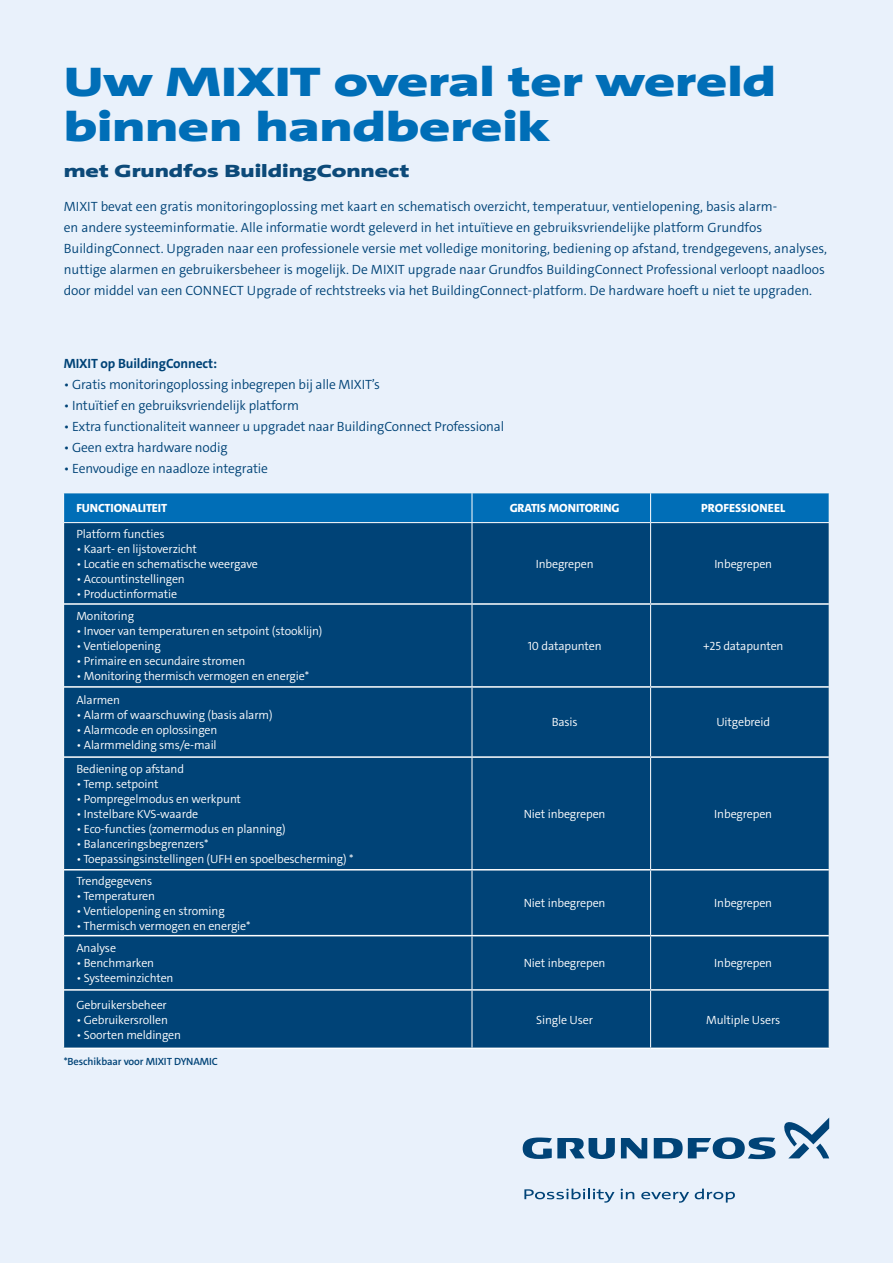
<style>
.page{position:relative;width:893px;height:1263px;background:#e9f1fb}
.page>*{position:absolute;margin:0;border:0;box-sizing:border-box;transform-origin:0 0}
.t1{font:900 42px/45px "Grundfos The Sans Extd";letter-spacing:-.005em;color:#006eb7}
.t2{font:900 18px "Grundfos The Sans Extd";color:#0c4a79}
.t3{font:300 13.5px/21px "Grundfos The Sans";color:#004377}
.t4{font:700 13.5px "Grundfos The Sans";letter-spacing:-.01em;color:#004377}
.t5{font:300 12px "Grundfos The Sans";letter-spacing:-.01em;color:#fff}
.t6{font:800 12px "Grundfos The Sans";letter-spacing:-.01em;color:#fff}
.t7{font:600 10.5px "Grundfos The Sans";letter-spacing:-.01em;color:#004377}
</style>
<div class="page">
<div style="left:64px;top:523px;width:765px;height:524px;background:#004377"></div>
<hr style="left:63px;top:492px;width:409px;height:1px;background:#fff">
<hr style="left:472px;top:492px;width:179px;height:1px;background:#fff">
<hr style="left:651px;top:492px;width:179px;height:1px;background:#fff">
<div style="left:64px;top:493px;width:765px;height:29px;background:#006eb7"></div>
<hr style="left:63px;top:522px;width:409px;height:1px;background:#fff">
<hr style="left:63px;top:523px;width:1px;height:81px;background:#fff">
<hr style="left:472px;top:522px;width:179px;height:1px;background:#fff">
<hr style="left:472px;top:523px;width:1px;height:80px;background:#fff">
<hr style="left:651px;top:522px;width:179px;height:1px;background:#fff">
<hr style="left:650px;top:523px;width:1px;height:80px;background:#fff">
<hr style="left:829px;top:523px;width:1px;height:81px;background:#fff">
<hr style="left:63px;top:604px;width:1px;height:83px;background:#fff">
<hr style="left:472px;top:605px;width:1px;height:81px;background:#fff">
<hr style="left:650px;top:605px;width:1px;height:81px;background:#fff">
<hr style="left:829px;top:604px;width:1px;height:83px;background:#fff">
<hr style="left:63px;top:687px;width:1px;height:70px;background:#fff">
<hr style="left:472px;top:688px;width:1px;height:68px;background:#fff">
<hr style="left:650px;top:688px;width:1px;height:68px;background:#fff">
<hr style="left:829px;top:687px;width:1px;height:70px;background:#fff">
<hr style="left:63px;top:757px;width:1px;height:113px;background:#fff">
<hr style="left:472px;top:758px;width:1px;height:111px;background:#fff">
<hr style="left:650px;top:758px;width:1px;height:111px;background:#fff">
<hr style="left:829px;top:757px;width:1px;height:113px;background:#fff">
<hr style="left:63px;top:870px;width:1px;height:66px;background:#fff">
<hr style="left:472px;top:870px;width:1px;height:65px;background:#fff">
<hr style="left:650px;top:870px;width:1px;height:65px;background:#fff">
<hr style="left:829px;top:870px;width:1px;height:66px;background:#fff">
<hr style="left:63px;top:936px;width:1px;height:54px;background:#fff">
<hr style="left:472px;top:936px;width:1px;height:53px;background:#fff">
<hr style="left:650px;top:936px;width:1px;height:53px;background:#fff">
<hr style="left:829px;top:936px;width:1px;height:54px;background:#fff">
<hr style="left:63px;top:990px;width:1px;height:57px;background:#fff">
<hr style="left:472px;top:991px;width:1px;height:56px;background:#fff">
<hr style="left:650px;top:991px;width:1px;height:56px;background:#fff">
<hr style="left:829px;top:990px;width:1px;height:57px;background:#fff">
<hr style="left:64px;top:603px;width:408px;height:2px;background:#fff">
<hr style="left:472px;top:603px;width:179px;height:2px;background:#fff">
<hr style="left:651px;top:603px;width:178px;height:2px;background:#fff">
<hr style="left:64px;top:935px;width:408px;height:1px;background:#fff">
<hr style="left:472px;top:935px;width:179px;height:1px;background:#fff">
<hr style="left:651px;top:935px;width:178px;height:1px;background:#fff">
<hr style="left:64px;top:686px;width:408px;height:2px;background:#fff">
<hr style="left:472px;top:686px;width:179px;height:2px;background:#fff">
<hr style="left:651px;top:686px;width:178px;height:2px;background:#fff">
<hr style="left:64px;top:756px;width:408px;height:2px;background:#fff">
<hr style="left:472px;top:756px;width:179px;height:2px;background:#fff">
<hr style="left:651px;top:756px;width:178px;height:2px;background:#fff">
<hr style="left:64px;top:869px;width:408px;height:1px;background:#fff">
<hr style="left:472px;top:869px;width:179px;height:1px;background:#fff">
<hr style="left:651px;top:869px;width:178px;height:1px;background:#fff">
<hr style="left:64px;top:989px;width:408px;height:2px;background:#fff">
<hr style="left:472px;top:989px;width:179px;height:2px;background:#fff">
<hr style="left:651px;top:989px;width:178px;height:2px;background:#fff">
<hr style="left:63px;top:1047px;width:409px;height:2px;background:#fff">
<hr style="left:472px;top:1047px;width:179px;height:2px;background:#fff">
<hr style="left:651px;top:1047px;width:179px;height:2px;background:#fff">
<svg style="left:621px;top:1138px;width:26px;height:20px"></svg>
<svg style="left:523px;top:1137px;width:92px;height:22px"></svg>
<svg style="left:654px;top:1137px;width:121px;height:22px"></svg>
<svg style="left:784px;top:1118px;width:45px;height:40px"></svg>
<svg style="left:524px;top:1188px;width:90px;height:15px"></svg>
<svg style="left:621px;top:1189px;width:13px;height:10px"></svg>
<svg style="left:641px;top:1192px;width:48px;height:11px"></svg>
<svg style="left:695px;top:1188px;width:40px;height:14px"></svg>
<h1 class="t1" style="left:64px;top:59px;width:714px">Uw MIXIT overal ter wereld binnen handbereik</h1>
<h2 class="t2" style="left:64px;top:160px;width:347px">met Grundfos BuildingConnect</h2>
<p class="t3" style="left:64px;top:196px;width:765px">MIXIT bevat een gratis monitoringoplossing met kaart en schematisch overzicht, temperatuur, ventielopening, basis alarm-<br>en andere systeeminformatie. Alle informatie wordt geleverd in het intuïtieve en gebruiksvriendelijke platform Grundfos BuildingConnect. Upgraden naar een professionele versie met volledige monitoring, bediening op afstand, trendgegevens, analyses, nuttige alarmen en gebruikersbeheer is mogelijk. De MIXIT upgrade naar Grundfos BuildingConnect Professional verloopt naadloos door middel van een CONNECT Upgrade of rechtstreeks via het BuildingConnect-platform. De hardware hoeft u niet te upgraden.</p>
<p class="t4" style="left:64px;top:355px;width:155px">MIXIT op BuildingConnect:</p>
<p class="t3" style="left:64px;top:374px;width:318px">• Gratis monitoringoplossing inbegrepen bij alle MIXIT’s</p>
<p class="t3" style="left:64px;top:395px;width:237px">• Intuïtief en gebruiksvriendelijk platform</p>
<p class="t3" style="left:64px;top:416px;width:442px">• Extra functionaliteit wanneer u upgradet naar BuildingConnect Professional</p>
<p class="t3" style="left:64px;top:437px;width:165px">• Geen extra hardware nodig</p>
<p class="t3" style="left:64px;top:458px;width:206px">• Eenvoudige en naadloze integratie</p>
<p class="t6" style="left:76px;top:500px;width:92px">FUNCTIONALITEIT</p>
<p class="t6" style="left:510px;top:500px;width:111px">GRATIS MONITORING</p>
<p class="t6" style="left:701px;top:500px;width:86px">PROFESSIONEEL</p>
<p class="t5" style="left:76px;top:526px;width:90px">Platform functies</p>
<p class="t5" style="left:76px;top:541px;width:122px">• Kaart- en lijstoverzicht</p>
<p class="t5" style="left:76px;top:556px;width:183px">• Locatie en schematische weergave</p>
<p class="t5" style="left:76px;top:571px;width:110px">• Accountinstellingen</p>
<p class="t5" style="left:76px;top:586px;width:102px">• Productinformatie</p>
<p class="t5" style="left:536px;top:556px;width:59px">Inbegrepen</p>
<p class="t5" style="left:714px;top:556px;width:59px">Inbegrepen</p>
<p class="t5" style="left:76px;top:608px;width:59px">Monitoring</p>
<p class="t5" style="left:76px;top:623px;width:248px">• Invoer van temperaturen en setpoint (stooklijn)</p>
<p class="t5" style="left:76px;top:638px;width:86px">• Ventielopening</p>
<p class="t5" style="left:76px;top:653px;width:170px">• Primaire en secundaire stromen</p>
<p class="t5" style="left:76px;top:668px;width:234px">• Monitoring thermisch vermogen en energie*</p>
<p class="t5" style="left:76px;top:692px;width:45px">Alarmen</p>
<p class="t5" style="left:76px;top:707px;width:198px">• Alarm of waarschuwing (basis alarm)</p>
<p class="t5" style="left:76px;top:722px;width:143px">• Alarmcode en oplossingen</p>
<p class="t5" style="left:76px;top:737px;width:142px">• Alarmmelding sms/e-mail</p>
<p class="t5" style="left:76px;top:761px;width:109px">Bediening op afstand</p>
<p class="t5" style="left:76px;top:776px;width:84px">• Temp. setpoint</p>
<p class="t5" style="left:76px;top:791px;width:166px">• Pompregelmodus en werkpunt</p>
<p class="t5" style="left:76px;top:806px;width:124px">• Instelbare KVS-waarde</p>
<p class="t5" style="left:76px;top:821px;width:211px">• Eco-functies (zomermodus en planning)</p>
<p class="t5" style="left:76px;top:836px;width:134px">• Balanceringsbegrenzers*</p>
<p class="t5" style="left:76px;top:851px;width:279px">• Toepassingsinstellingen (UFH en spoelbescherming) *</p>
<p class="t5" style="left:76px;top:873px;width:77px">Trendgegevens</p>
<p class="t5" style="left:76px;top:888px;width:80px">• Temperaturen</p>
<p class="t5" style="left:76px;top:903px;width:150px">• Ventielopening en stroming</p>
<p class="t5" style="left:76px;top:918px;width:176px">• Thermisch vermogen en energie*</p>
<p class="t5" style="left:76px;top:940px;width:41px">Analyse</p>
<p class="t5" style="left:76px;top:955px;width:79px">• Benchmarken</p>
<p class="t5" style="left:76px;top:970px;width:99px">• Systeeminzichten</p>
<p class="t5" style="left:76px;top:997px;width:92px">Gebruikersbeheer</p>
<p class="t5" style="left:76px;top:1012px;width:93px">• Gebruikersrollen</p>
<p class="t5" style="left:76px;top:1027px;width:106px">• Soorten meldingen</p>
<p class="t7" style="left:64px;top:1055px;width:156px">*Beschikbaar voor MIXIT DYNAMIC</p>
<p class="t5" style="left:528px;top:638px;width:76px">10 datapunten</p>
<p class="t5" style="left:703px;top:638px;width:82px">+25 datapunten</p>
<p class="t5" style="left:552px;top:715px;width:28px">Basis</p>
<p class="t5" style="left:716px;top:715px;width:55px">Uitgebreid</p>
<p class="t5" style="left:524px;top:806px;width:83px">Niet inbegrepen</p>
<p class="t5" style="left:714px;top:806px;width:59px">Inbegrepen</p>
<p class="t5" style="left:524px;top:895px;width:83px">Niet inbegrepen</p>
<p class="t5" style="left:714px;top:895px;width:59px">Inbegrepen</p>
<p class="t5" style="left:524px;top:955px;width:83px">Niet inbegrepen</p>
<p class="t5" style="left:714px;top:955px;width:59px">Inbegrepen</p>
<p class="t5" style="left:536px;top:1012px;width:58px">Single User</p>
<p class="t5" style="left:706px;top:1012px;width:76px">Multiple Users</p>
</div>
